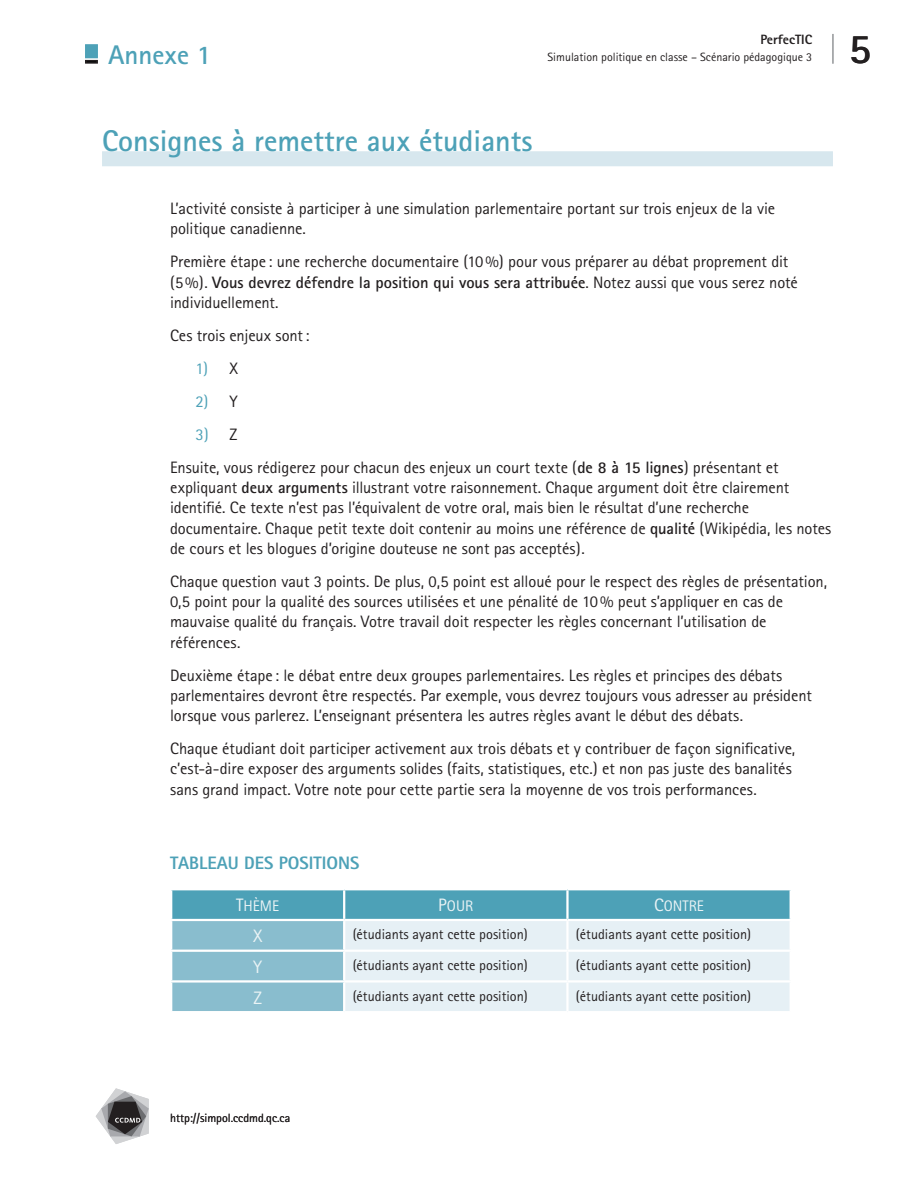
<style>
.page{position:relative;width:918px;height:1188px;background:#fff}
.page>*{position:absolute;margin:0;border:0;box-sizing:border-box;transform-origin:0 0}
.t1{font:700 42px "Rotis Sans Serif";color:#231f20}
._11_Titre_section_su{font:700 30px "Rotis Sans Serif";color:#4da1b7}
.C_section{font:700 27px "Rotis Sans Serif";color:#4da1b7}
._50_ti_du_tab{font:800 18px "Rotis Sans Serif";color:#4da1b7}
._52_sTitre{font:18px "Rotis Sans Serif SC850";color:#eaf3f5}
._01_tx{font:16.5px/20.2px "Rotis Sans Serif";letter-spacing:-.005em;color:#231f20}
._08_sans{font:16.5px "Rotis Sans Serif";color:#4da1b7}
._51_titre{font:15.3px "Rotis Sans Serif SC850";color:#eaf3f5}
._55_tx{font:14.25px "Rotis Sans Serif";color:#231f20}
.t2{font:800 13.5px "Rotis Sans Serif";color:#231f20}
.t3{font:12px "Rotis Sans Serif";color:#231f20}
.s1{font-weight:700}
.s2{color:#231f20}
.s3{font-size:18px}
</style>
<div class="page">
<hr style="left:833px;top:34px;width:1px;height:30px;background:#939598">
<svg style="left:96px;top:1088px;width:53px;height:56px"></svg>
<div style="left:85px;top:44px;width:13px;height:14px;background:#4da1b7;border:2px solid #4da1b7"></div>
<div style="left:85px;top:60px;width:13px;height:4px;border:2px solid #231f20"></div>
<div style="left:102px;top:151px;width:731px;height:15px;background:#d7e7ee"></div>
<svg style="left:172px;top:890px;width:618px;height:121px;background:#acd1dd"></svg>
<hr style="left:343px;top:890px;width:2px;height:29px;background:#fff">
<hr style="left:566px;top:890px;width:3px;height:29px;background:#fff">
<hr style="left:566px;top:921px;width:3px;height:29px;background:#fff">
<hr style="left:170px;top:950px;width:174px;height:2px;background:#fff">
<hr style="left:344px;top:950px;width:223px;height:2px;background:#fff">
<hr style="left:567px;top:950px;width:225px;height:2px;background:#fff">
<hr style="left:566px;top:952px;width:3px;height:28px;background:#fff">
<hr style="left:170px;top:980px;width:174px;height:3px;background:#fff">
<hr style="left:344px;top:980px;width:223px;height:3px;background:#fff">
<hr style="left:567px;top:980px;width:225px;height:3px;background:#fff">
<hr style="left:566px;top:983px;width:3px;height:28px;background:#fff">
<hr style="left:344px;top:919px;width:223px;height:2px;background:#fff">
<hr style="left:567px;top:919px;width:225px;height:2px;background:#fff">
<hr style="left:170px;top:919px;width:174px;height:2px;background:#fff">
<hr style="left:343px;top:921px;width:2px;height:29px;background:#fff">
<hr style="left:343px;top:952px;width:2px;height:28px;background:#fff">
<hr style="left:343px;top:983px;width:2px;height:28px;background:#fff">
<p class="C_section" style="left:108px;top:38px;width:105px">Annexe 1</p>
<p class="t2" style="left:761px;top:31px;width:53px">PerfecTIC</p>
<p class="t3" style="left:548px;top:50px;width:266px">Simulation politique en classe – Scénario pédagogique 3</p>
<h1 class="t1" style="left:849px;top:22px;width:24px">5</h1>
<p class="_11_Titre_section_su" style="left:102px;top:122px;width:432px">Consignes à remettre aux étudiants</p>
<p class="_01_tx" style="left:170px;top:198px;width:607px">L’activité consiste à participer à une simulation parlementaire portant sur trois enjeux de la vie politique canadienne.</p>
<p class="_01_tx" style="left:170px;top:251px;width:629px">Première étape : une recherche documentaire (10%) pour vous préparer au débat proprement dit (5%). <span class="s1">Vous devrez défendre la position qui vous sera attribuée</span>. Notez aussi que vous serez noté individuellement.</p>
<p class="_01_tx" style="left:170px;top:325px;width:141px">Ces trois enjeux sont:</p>
<p class="_08_sans" style="left:196px;top:359px;width:44px">1) <span class="s2">X</span></p>
<p class="_08_sans" style="left:196px;top:392px;width:44px">2) <span class="s2">Y</span></p>
<p class="_08_sans" style="left:196px;top:425px;width:43px">3) <span class="s2">Z</span></p>
<p class="_01_tx" style="left:170px;top:457px;width:663px">Ensuite, vous rédigerez pour chacun des enjeux un court texte (<span class="s1">de 8 à 15 lignes</span>) présentant et expliquant <span class="s1">deux arguments</span> illustrant votre raisonnement. Chaque argument doit être clairement identifié. Ce texte n’est pas l’équivalent de votre oral, mais bien le résultat d’une recherche documentaire. Chaque petit texte doit contenir au moins une référence de <span class="s1">qualité</span> (Wikipédia, les notes de cours et les blogues d’origine douteuse ne sont pas acceptés).</p>
<p class="_01_tx" style="left:170px;top:571px;width:659px">Chaque question vaut 3 points. De plus, 0,5 point est alloué pour le respect des règles de présentation, 0,5 point pour la qualité des sources utilisées et une pénalité de 10% peut s’appliquer en cas de mauvaise qualité du français. Votre travail doit respecter les règles concernant l’utilisation de références.</p>
<p class="_01_tx" style="left:170px;top:665px;width:643px">Deuxième étape : le débat entre deux groupes parlementaires. Les règles et principes des débats parlementaires devront être respectés. Par exemple, vous devrez toujours vous adresser au président lorsque vous parlerez. L’enseignant présentera les autres règles avant le début des débats.</p>
<p class="_01_tx" style="left:170px;top:738px;width:627px">Chaque étudiant doit participer activement aux trois débats et y contribuer de façon significative, c’est-à-dire exposer des arguments solides (faits, statistiques, etc.) et non pas juste des banalités sans grand impact. Votre note pour cette partie sera la moyenne de vos trois performances.</p>
<p class="_50_ti_du_tab" style="left:170px;top:852px;width:191px">TABLEAU DES POSITIONS</p>
<p class="_51_titre" style="left:236px;top:897px;width:45px"><span class="s3">T</span>HÈME</p>
<p class="_51_titre" style="left:438px;top:897px;width:37px"><span class="s3">P</span>OUR</p>
<p class="_51_titre" style="left:654px;top:897px;width:51px"><span class="s3">C</span>ONTRE</p>
<p class="_52_sTitre" style="left:253px;top:925px;width:11px">X</p>
<p class="_55_tx" style="left:353px;top:926px;width:177px">(étudiants ayant cette position)</p>
<p class="_55_tx" style="left:576px;top:926px;width:177px">(étudiants ayant cette position)</p>
<p class="_52_sTitre" style="left:253px;top:956px;width:10px">Y</p>
<p class="_55_tx" style="left:353px;top:957px;width:177px">(étudiants ayant cette position)</p>
<p class="_55_tx" style="left:576px;top:957px;width:177px">(étudiants ayant cette position)</p>
<p class="_52_sTitre" style="left:253px;top:987px;width:10px">Z</p>
<p class="_55_tx" style="left:353px;top:988px;width:177px">(étudiants ayant cette position)</p>
<p class="_55_tx" style="left:576px;top:988px;width:177px">(étudiants ayant cette position)</p>
<p class="t3" style="left:170px;top:1111px;width:122px">http://simpol.ccdmd.qc.ca</p>
</div>
